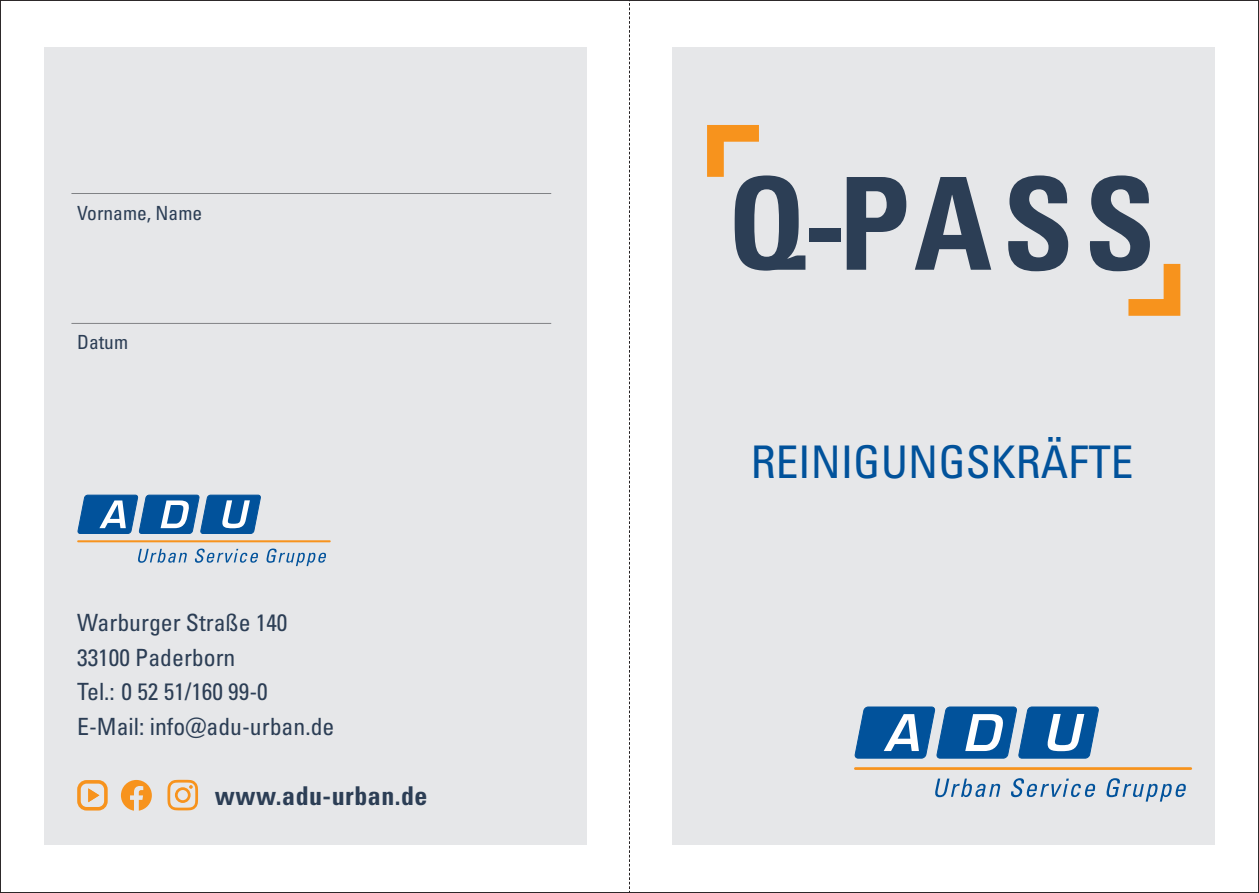
<style>
.page{position:relative;width:1259px;height:893px;background:#fff}
.page>*{position:absolute;margin:0;border:0;box-sizing:border-box;transform-origin:0 0}
.t1{font:700 condensed 128.4px "Univers LT Pro";color:#2c3e55}
.t2{font:condensed 45px "Univers LTCYR 57";color:#01529b}
.t3{font:700 condensed 25.8px "Univers LT Pro";letter-spacing:.02em;color:#2c3e55}
.t4{font:condensed 23.7px/34.5px "Univers LTCYR 57";color:#2c3e55}
.t5{font:condensed 19.5px "Univers LTCYR 57";color:#2c3e55}
</style>
<div class="page">
<svg style="left:629px;top:3px;width:1px;height:888px"></svg>
<div style="left:672px;top:48px;width:543px;height:797px;background:#e6e7e9"></div>
<div style="left:44px;top:48px;width:543px;height:797px;background:#e6e7e9"></div>
<svg style="left:707px;top:125px;width:52px;height:52px"></svg>
<svg style="left:1128px;top:264px;width:52px;height:52px"></svg>
<hr style="left:854px;top:767px;width:338px;height:3px;background:#f7931d">
<svg style="left:935px;top:779px;width:65px;height:18px"></svg>
<svg style="left:1011px;top:778px;width:84px;height:19px"></svg>
<svg style="left:1106px;top:778px;width:80px;height:24px"></svg>
<svg style="left:855px;top:707px;width:243px;height:52px;background:#437eb3"></svg>
<hr style="left:77px;top:540px;width:254px;height:2px;background:#f7931d">
<svg style="left:138px;top:549px;width:49px;height:14px"></svg>
<svg style="left:194px;top:548px;width:64px;height:15px"></svg>
<svg style="left:266px;top:548px;width:60px;height:18px"></svg>
<svg style="left:78px;top:495px;width:183px;height:39px;background:#417db2"></svg>
<svg style="left:121px;top:780px;width:31px;height:31px"></svg>
<svg style="left:167px;top:780px;width:31px;height:30px"></svg>
<div style="left:77px;top:780px;width:31px;height:30px;border:4px solid #f7931d;border-radius:8px"></div>
<svg style="left:88px;top:788px;width:11px;height:14px"></svg>
<hr style="left:71px;top:193px;width:480px;height:1px;background:#808285">
<hr style="left:71px;top:323px;width:480px;height:1px;background:#808285">
<p class="t5" style="left:77px;top:200px;width:126px">Vorname, Name</p>
<p class="t5" style="left:77px;top:330px;width:52px">Datum</p>
<p class="t4" style="left:77px;top:605px;width:259px">Warburger Straße 140<br>33100 Paderborn<br>Tel.: 0 52 51/160 99-0<br>E-Mail: info@adu-urban.de</p>
<p class="t3" style="left:215px;top:779px;width:214px">www.adu-urban.de</p>
<h1 class="t1" style="left:727px;top:145px;width:430px">Q-PASS</h1>
<h2 class="t2" style="left:750px;top:433px;width:384px">REINIGUNGSKRÄFTE</h2>
</div>
